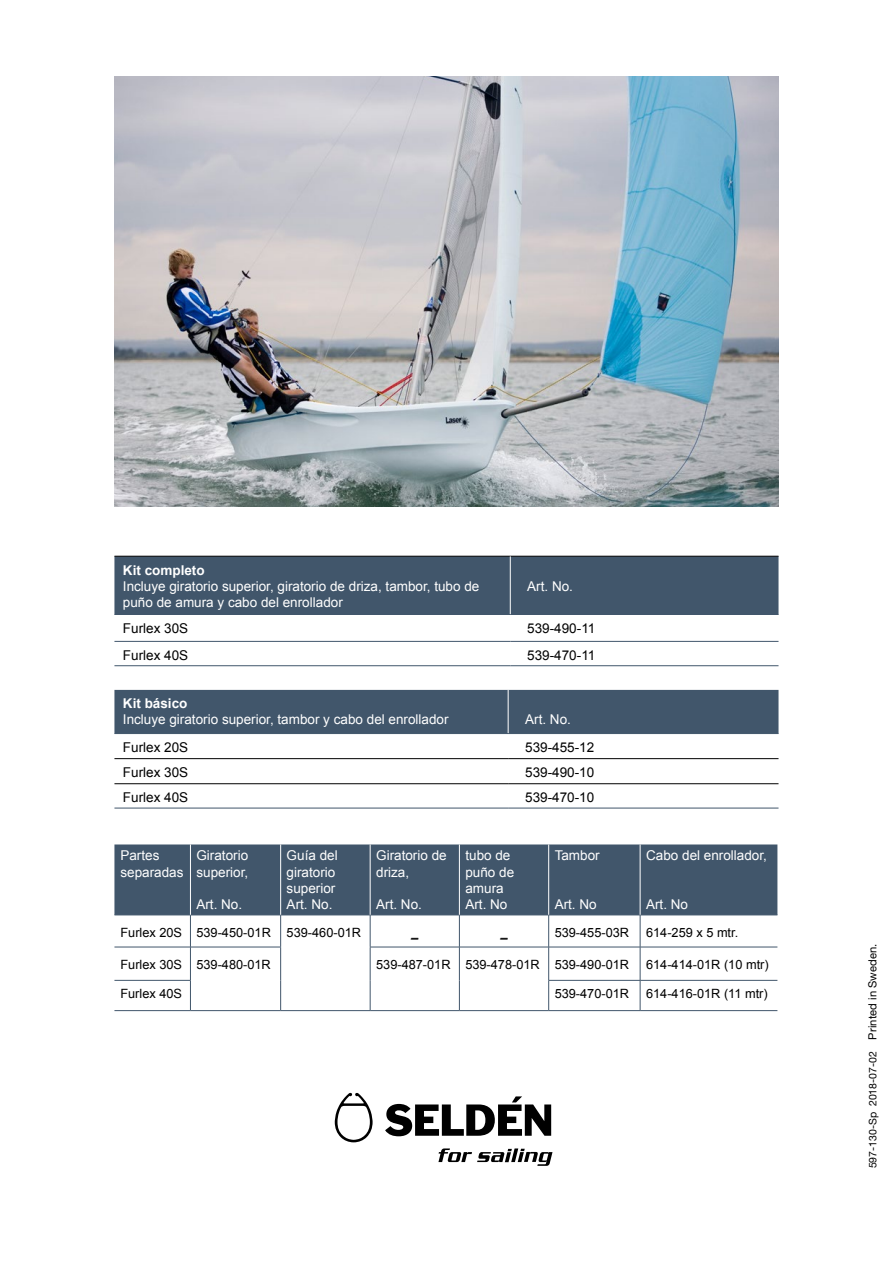
<style>
.page{position:relative;width:893px;height:1263px;background:#fff}
.page>*{position:absolute;margin:0;border:0;box-sizing:border-box;transform-origin:0 0}
.t1{font:13.5px/16.2px "Arial";color:#fff}
.t2{font:13.5px "Arial";color:#000}
.t3{font:700 13.5px "Arial";color:#fff}
.t4{font:12.75px "Arial";color:#000}
.Artikelnr_baksidan_T{font:10.5px "Helvetica Neue LT Pro";color:#000}
.s1{font-size:11.25px}
</style>
<div class="page">
<svg style="left:438px;top:1148px;width:114px;height:18px"></svg>
<svg style="left:385px;top:1096px;width:166px;height:40px"></svg>
<svg style="left:335px;top:1093px;width:38px;height:49px"></svg>
<img style="left:114px;top:77px;width:664px;height:429px">
<div style="left:114px;top:557px;width:664px;height:57px;background:#41566b"></div>
<hr style="left:114px;top:556px;width:396px;height:1px;background:#000">
<hr style="left:510px;top:556px;width:268px;height:1px;background:#000">
<hr style="left:510px;top:556px;width:1px;height:58px;background:#fff">
<hr style="left:114px;top:614px;width:396px;height:1px;background:#41566b">
<hr style="left:510px;top:614px;width:268px;height:1px;background:#41566b">
<hr style="left:114px;top:641px;width:396px;height:1px;background:#41566b">
<hr style="left:510px;top:641px;width:268px;height:1px;background:#41566b">
<hr style="left:114px;top:665px;width:396px;height:1px;background:#41566b">
<hr style="left:510px;top:665px;width:268px;height:1px;background:#41566b">
<div style="left:114px;top:690px;width:664px;height:43px;background:#41566b"></div>
<hr style="left:114px;top:758px;width:394px;height:1px;background:#000">
<hr style="left:508px;top:758px;width:270px;height:1px;background:#000">
<hr style="left:114px;top:783px;width:394px;height:1px;background:#000">
<hr style="left:508px;top:783px;width:270px;height:1px;background:#000">
<hr style="left:508px;top:690px;width:1px;height:43px;background:#fff">
<hr style="left:114px;top:733px;width:394px;height:1px;background:#41566b">
<hr style="left:508px;top:733px;width:270px;height:1px;background:#41566b">
<hr style="left:114px;top:808px;width:394px;height:1px;background:#41566b">
<hr style="left:508px;top:808px;width:270px;height:1px;background:#41566b">
<div style="left:114px;top:844px;width:663px;height:71px;background:#41566b"></div>
<hr style="left:114px;top:915px;width:76px;height:1px;background:#41566b">
<hr style="left:190px;top:915px;width:91px;height:1px;background:#41566b">
<hr style="left:281px;top:915px;width:89px;height:1px;background:#41566b">
<hr style="left:370px;top:915px;width:89px;height:1px;background:#41566b">
<hr style="left:459px;top:915px;width:90px;height:1px;background:#41566b">
<hr style="left:549px;top:915px;width:91px;height:1px;background:#41566b">
<hr style="left:640px;top:915px;width:137px;height:1px;background:#41566b">
<hr style="left:114px;top:947px;width:76px;height:1px;background:#41566b">
<hr style="left:370px;top:947px;width:89px;height:1px;background:#41566b">
<hr style="left:549px;top:947px;width:91px;height:1px;background:#41566b">
<hr style="left:640px;top:947px;width:137px;height:1px;background:#41566b">
<hr style="left:114px;top:980px;width:77px;height:1px;background:#41566b">
<hr style="left:548px;top:980px;width:92px;height:1px;background:#41566b">
<hr style="left:640px;top:980px;width:137px;height:1px;background:#41566b">
<hr style="left:114px;top:1010px;width:76px;height:1px;background:#41566b">
<hr style="left:190px;top:1010px;width:91px;height:1px;background:#41566b">
<hr style="left:281px;top:1010px;width:89px;height:1px;background:#41566b">
<hr style="left:370px;top:1010px;width:89px;height:1px;background:#41566b">
<hr style="left:549px;top:1010px;width:91px;height:1px;background:#41566b">
<hr style="left:640px;top:1010px;width:137px;height:1px;background:#41566b">
<hr style="left:190px;top:844px;width:1px;height:71px;background:#fff">
<hr style="left:280px;top:844px;width:1px;height:71px;background:#fff">
<hr style="left:370px;top:844px;width:1px;height:71px;background:#fff">
<hr style="left:459px;top:844px;width:1px;height:71px;background:#fff">
<hr style="left:548px;top:844px;width:1px;height:71px;background:#fff">
<hr style="left:640px;top:844px;width:1px;height:71px;background:#fff">
<hr style="left:459px;top:915px;width:1px;height:32px;background:#41566b">
<hr style="left:548px;top:915px;width:1px;height:32px;background:#41566b">
<hr style="left:640px;top:915px;width:1px;height:32px;background:#41566b">
<hr style="left:370px;top:947px;width:1px;height:33px;background:#41566b">
<hr style="left:640px;top:947px;width:1px;height:33px;background:#41566b">
<hr style="left:370px;top:980px;width:1px;height:30px;background:#41566b">
<hr style="left:640px;top:980px;width:1px;height:30px;background:#41566b">
<hr style="left:459px;top:947px;width:90px;height:1px;background:#41566b">
<hr style="left:459px;top:947px;width:1px;height:33px;background:#41566b">
<hr style="left:548px;top:947px;width:1px;height:33px;background:#41566b">
<hr style="left:459px;top:980px;width:1px;height:30px;background:#41566b">
<hr style="left:548px;top:980px;width:1px;height:30px;background:#41566b">
<hr style="left:459px;top:1010px;width:90px;height:1px;background:#41566b">
<hr style="left:190px;top:915px;width:1px;height:32px;background:#41566b">
<hr style="left:190px;top:947px;width:91px;height:1px;background:#41566b">
<hr style="left:190px;top:947px;width:1px;height:33px;background:#41566b">
<hr style="left:280px;top:947px;width:1px;height:33px;background:#41566b">
<hr style="left:190px;top:980px;width:1px;height:30px;background:#41566b">
<hr style="left:280px;top:980px;width:1px;height:30px;background:#41566b">
<hr style="left:280px;top:915px;width:1px;height:32px;background:#41566b">
<hr style="left:370px;top:915px;width:1px;height:32px;background:#41566b">
<p class="t3" style="left:123px;top:561px;width:83px">Kit completo</p>
<p class="t1" style="left:123px;top:578px;width:358px">Incluye giratorio superior, giratorio de driza, tambor, tubo de puño de amura y cabo del enrollador</p>
<p class="t1" style="left:527px;top:578px;width:47px">Art. No.</p>
<p class="t2" style="left:123px;top:619px;width:67px">Furlex 30S</p>
<p class="t2" style="left:527px;top:619px;width:70px">539-490-11</p>
<p class="t2" style="left:123px;top:646px;width:67px">Furlex 40S</p>
<p class="t2" style="left:527px;top:646px;width:70px">539-470-11</p>
<p class="t3" style="left:123px;top:695px;width:66px">Kit básico</p>
<p class="t1" style="left:123px;top:712px;width:327px">Incluye giratorio superior, tambor y cabo del enrollador</p>
<p class="t1" style="left:525px;top:712px;width:47px">Art. No.</p>
<p class="t2" style="left:123px;top:738px;width:67px">Furlex 20S</p>
<p class="t2" style="left:525px;top:738px;width:71px">539-455-12</p>
<p class="t2" style="left:123px;top:763px;width:67px">Furlex 30S</p>
<p class="t2" style="left:525px;top:763px;width:71px">539-490-10</p>
<p class="t2" style="left:123px;top:788px;width:67px">Furlex 40S</p>
<p class="t2" style="left:525px;top:788px;width:71px">539-470-10</p>
<p class="t1" style="left:120px;top:848px;width:41px">Partes</p>
<p class="t1" style="left:120px;top:864px;width:65px">separadas</p>
<p class="t1" style="left:196px;top:848px;width:53px">Giratorio superior,</p>
<p class="t1" style="left:196px;top:896px;width:47px">Art. No.</p>
<p class="t1" style="left:287px;top:848px;width:53px">Guía del giratorio</p>
<p class="t1" style="left:287px;top:880px;width:50px">superior</p>
<p class="t1" style="left:287px;top:896px;width:47px">Art. No.</p>
<p class="t1" style="left:376px;top:848px;width:72px">Giratorio de</p>
<p class="t1" style="left:376px;top:864px;width:35px">driza,</p>
<p class="t1" style="left:376px;top:896px;width:47px">Art. No.</p>
<p class="t1" style="left:465px;top:848px;width:47px">tubo de</p>
<p class="t1" style="left:465px;top:864px;width:50px">puño de amura</p>
<p class="t1" style="left:465px;top:896px;width:44px">Art. No</p>
<p class="t1" style="left:555px;top:848px;width:47px">Tambor</p>
<p class="t1" style="left:555px;top:896px;width:44px">Art. No</p>
<p class="t1" style="left:646px;top:848px;width:122px">Cabo del enrollador,</p>
<p class="t1" style="left:646px;top:896px;width:44px">Art. No</p>
<p class="t4" style="left:120px;top:924px;width:63px">Furlex 20S</p>
<p class="t4" style="left:196px;top:924px;width:76px">539-450-01R</p>
<p class="t4" style="left:287px;top:924px;width:76px">539-460-01R</p>
<p class="t4" style="left:411px;top:924px;width:9px">_</p>
<p class="t4" style="left:500px;top:924px;width:9px">_</p>
<p class="t4" style="left:555px;top:924px;width:76px">539-455-03R</p>
<p class="t4" style="left:646px;top:924px;width:94px">614-259 x 5 mtr.</p>
<p class="t4" style="left:120px;top:956px;width:63px">Furlex 30S</p>
<p class="t4" style="left:196px;top:956px;width:76px">539-480-01R</p>
<p class="t4" style="left:376px;top:956px;width:76px">539-487-01R</p>
<p class="t4" style="left:465px;top:956px;width:76px">539-478-01R</p>
<p class="t4" style="left:555px;top:956px;width:76px">539-490-01R</p>
<p class="t4" style="left:646px;top:956px;width:124px">614-414-01R (10 mtr)</p>
<p class="t4" style="left:120px;top:985px;width:63px">Furlex 40S</p>
<p class="t4" style="left:555px;top:985px;width:76px">539-470-01R</p>
<p class="t4" style="left:646px;top:985px;width:123px">614-416-01R (11 mtr)</p>
<p class="Artikelnr_baksidan_T" style="left:867px;top:1168px;width:226px;rotate:-90deg">597-130-Sp 2018-07-02 <span class="s1">Printed in Sweden.</span></p>
</div>
